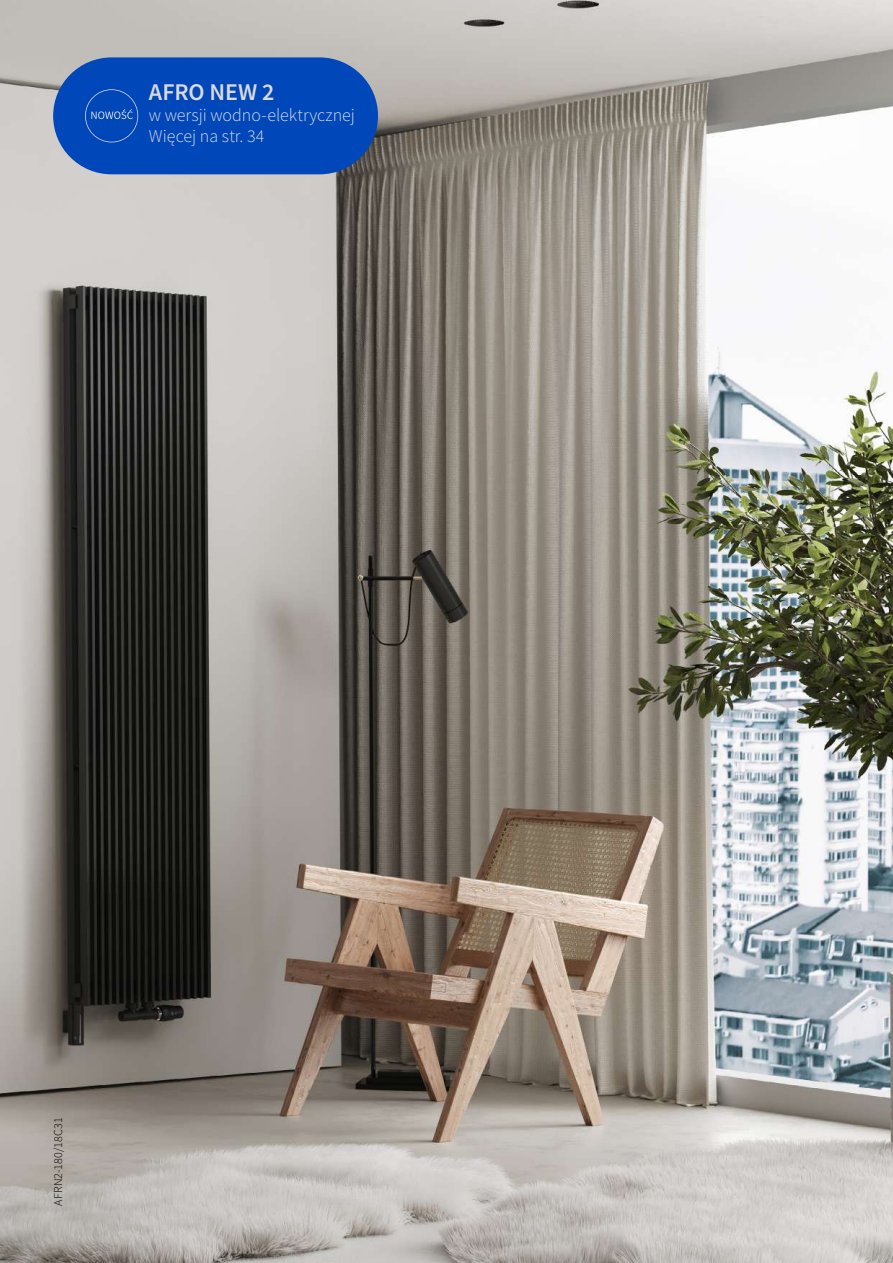
<style>
.page{position:relative;width:893px;height:1263px;background:#fff}
.page>*{position:absolute;margin:0;border:0;box-sizing:border-box;transform-origin:0 0}
.t1{font:24px "Source Sans Variable";letter-spacing:-.005em;color:#dadada}
.t2{font:18px/21.3px "Source Sans Variable";color:#dadada}
.t3{font:12px "Source Sans Variable";letter-spacing:.015em;color:#000}
</style>
<div class="page">
<img style="left:0;top:0;width:893px;height:1263px">
<div style="left:53px;top:57px;width:325px;height:117px;background:#0047ba;border-radius:58px"></div>
<svg style="left:85px;top:89px;width:53px;height:53px"></svg>
<h1 class="t1" style="left:149px;top:77px;width:127px">AFRO NEW 2</h1>
<p class="t2" style="left:149px;top:105px;width:208px">w wersji wodno-elektrycznej<br>Więcej na str. 34</p>
<p class="t3" style="left:51px;top:1205px;width:90px;rotate:-90deg">AFRN2-180/18C31</p>
</div>
